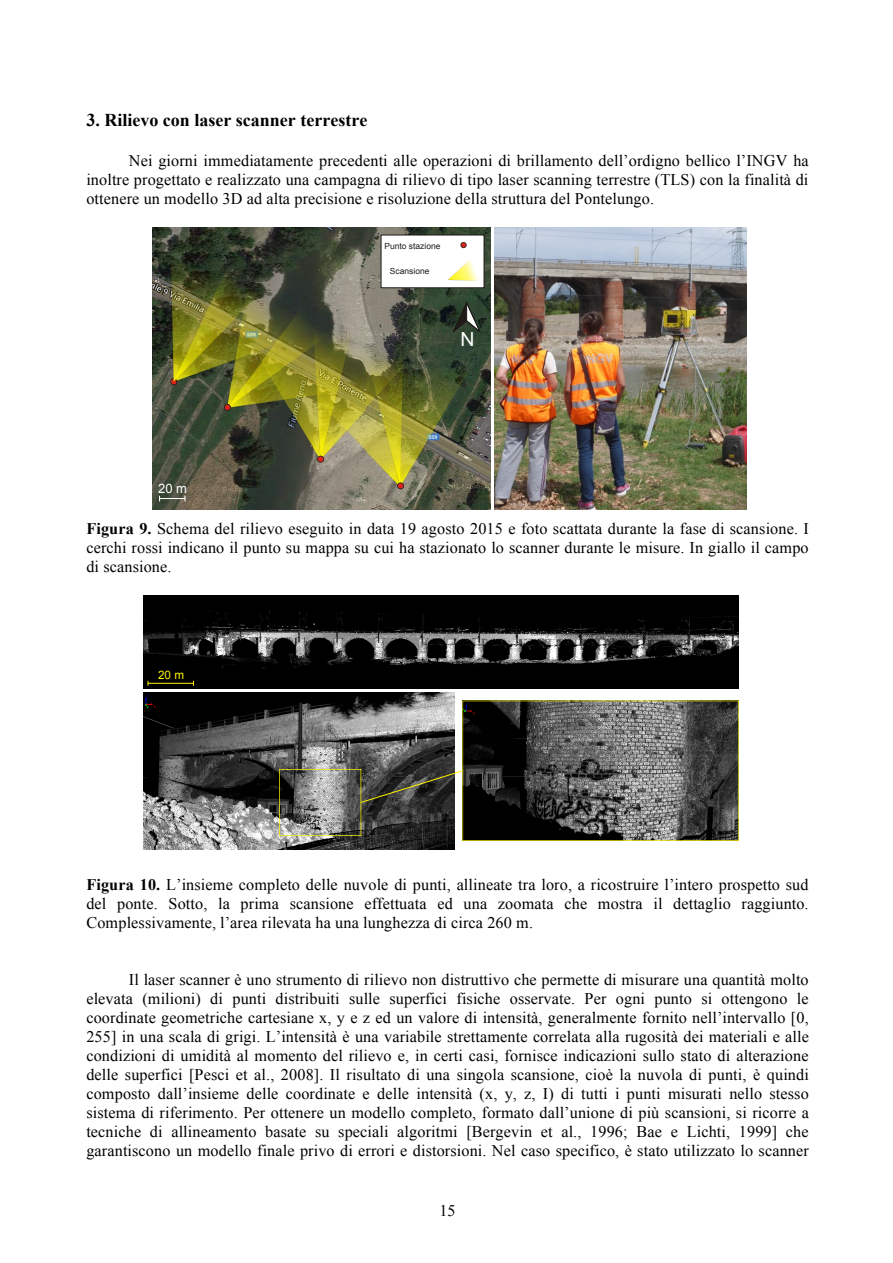
<style>
.page{position:relative;width:893px;height:1263px;background:#fff}
.page>*{position:absolute;margin:0;border:0;box-sizing:border-box;transform-origin:0 0}
.t1{font:19.5px "Arial";color:#fff}
.t2{font:700 18px "Times New Roman";color:#000}
.t3{font:16.2px/19px "Times New Roman";letter-spacing:.01em;color:#000;text-align:justify}
.t4{font:12.9px "Arial";color:#fff}
.t5{font:11.7px "Arial";color:#fff500}
.t6{font:8.4px "Arial";color:#1f1a17}
.s1{font-weight:700}
</style>
<div class="page">
<img style="left:153px;top:227px;width:337px;height:283px">
<img style="left:308px;top:459px;width:59px;height:27px">
<img style="left:251px;top:407px;width:62px;height:52px">
<img style="left:313px;top:326px;width:97px;height:133px">
<img style="left:367px;top:357px;width:102px;height:129px">
<img style="left:261px;top:268px;width:31px;height:15px">
<img style="left:261px;top:283px;width:69px;height:24px">
<img style="left:227px;top:307px;width:125px;height:100px">
<svg style="left:159px;top:496px;width:27px;height:5px"></svg>
<svg style="left:397px;top:482px;width:7px;height:7px"></svg>
<svg style="left:317px;top:456px;width:7px;height:7px"></svg>
<svg style="left:224px;top:404px;width:7px;height:7px"></svg>
<svg style="left:170px;top:378px;width:7px;height:7px"></svg>
<div style="left:381px;top:235px;width:103px;height:53px;background:#fff"></div>
<div style="left:381px;top:235px;width:103px;height:53px;border:1px solid #1f1a17"></div>
<img style="left:449px;top:260px;width:29px;height:21px">
<svg style="left:461px;top:242px;width:6px;height:6px"></svg>
<svg style="left:452px;top:302px;width:29px;height:31px"></svg>
<img style="left:171px;top:256px;width:90px;height:126px">
<img style="left:494px;top:227px;width:252px;height:283px">
<img style="left:144px;top:692px;width:310px;height:157px">
<svg style="left:279px;top:701px;width:460px;height:140px;background:#585855"></svg>
<img style="left:144px;top:595px;width:594px;height:94px">
<svg style="left:148px;top:681px;width:46px;height:5px"></svg>
<p class="t2" style="left:86px;top:110px;width:282px">3. Rilievo con laser scanner terrestre</p>
<p class="t3" style="left:86px;top:151px;width:724px;text-indent:43px">Nei giorni immediatamente precedenti alle operazioni di brillamento dell’ordigno bellico l’INGV ha inoltre progettato e realizzato una campagna di rilievo di tipo laser scanning terrestre (TLS) con la finalità di ottenere un modello 3D ad alta precisione e risoluzione della struttura del Pontelungo.</p>
<p class="t4" style="left:158px;top:481px;width:30px">20 m</p>
<p class="t6" style="left:384px;top:241px;width:58px">Punto stazione</p>
<p class="t6" style="left:390px;top:267px;width:41px">Scansione</p>
<p class="t1" style="left:460px;top:328px;width:16px">N</p>
<p class="t3" style="left:86px;top:519px;width:724px"><span class="s1">Figura 9.</span> Schema del rilievo eseguito in data 19 agosto 2015 e foto scattata durante la fase di scansione. I cerchi rossi indicano il punto su mappa su cui ha stazionato lo scanner durante le misure. In giallo il campo di scansione.</p>
<p class="t5" style="left:158px;top:668px;width:27px">20 m</p>
<p class="t3" style="left:86px;top:875px;width:724px"><span class="s1">Figura 10.</span> L’insieme completo delle nuvole di punti, allineate tra loro, a ricostruire l’intero prospetto sud del ponte. Sotto, la prima scansione effettuata ed una zoomata che mostra il dettaglio raggiunto.<br>Complessivamente, l’area rilevata ha una lunghezza di circa 260 m.</p>
<p class="t3" style="left:86px;top:970px;width:724px;text-indent:43px">Il laser scanner è uno strumento di rilievo non distruttivo che permette di misurare una quantità molto elevata (milioni) di punti distribuiti sulle superfici fisiche osservate. Per ogni punto si ottengono le coordinate geometriche cartesiane x, y e z ed un valore di intensità, generalmente fornito nell’intervallo [0, 255] in una scala di grigi. L’intensità è una variabile strettamente correlata alla rugosità dei materiali e alle condizioni di umidità al momento del rilievo e, in certi casi, fornisce indicazioni sullo stato di alterazione delle superfici [Pesci et al., 2008]. Il risultato di una singola scansione, cioè la nuvola di punti, è quindi composto dall’insieme delle coordinate e delle intensità (x, y, z, I) di tutti i punti misurati nello stesso sistema di riferimento. Per ottenere un modello completo, formato dall’unione di più scansioni, si ricorre a tecniche di allineamento basate su speciali algoritmi [Bergevin et al., 1996; Bae e Lichti, 1999] che garantiscono un modello finale privo di errori e distorsioni. Nel caso specifico, è stato utilizzato lo scanner</p>
<p class="t3" style="left:439px;top:1201px;width:18px">15</p>
</div>
